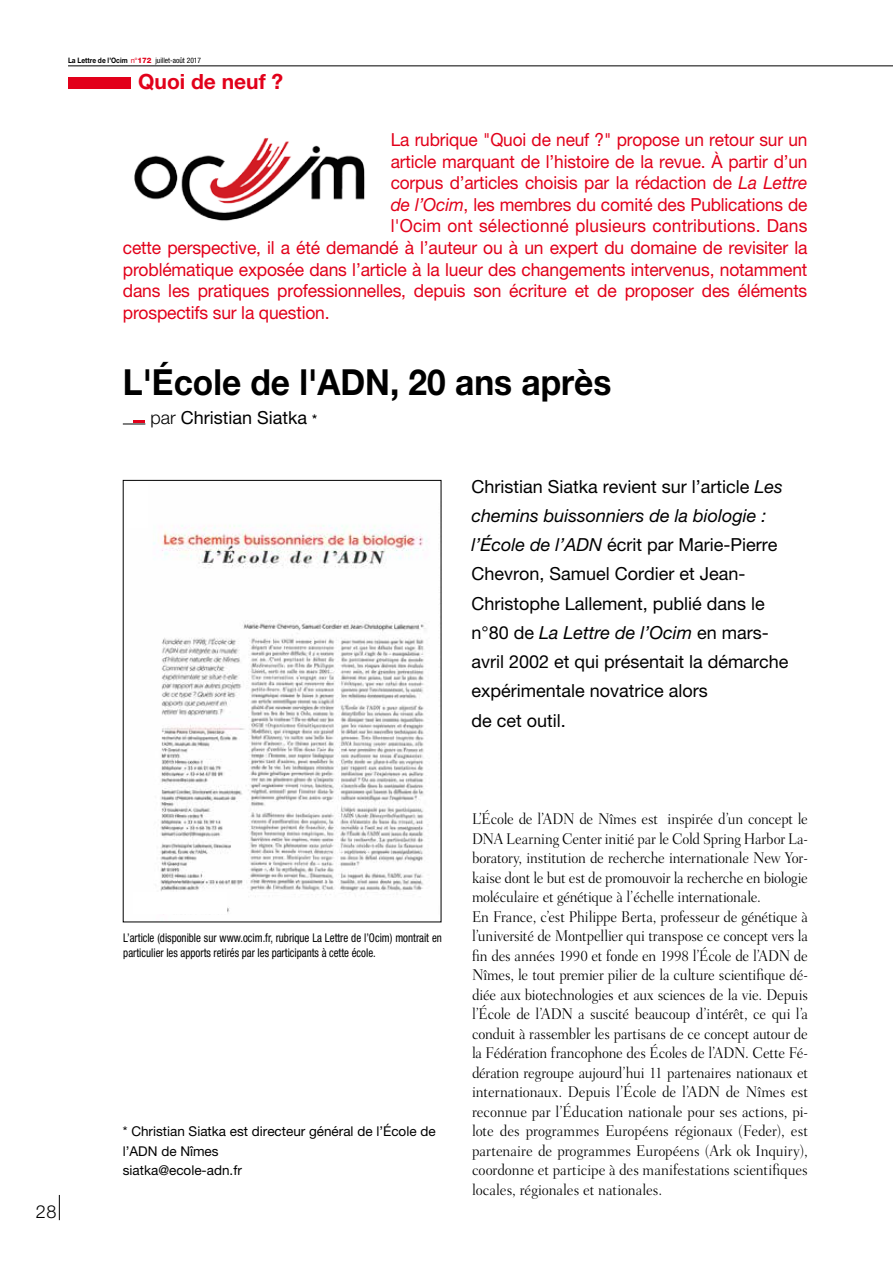
<style>
.page{position:relative;width:893px;height:1263px;background:#fff}
.page>*{position:absolute;margin:0;border:0;box-sizing:border-box;transform-origin:0 0}
.t1{font:700 36px "Helvetica Neue";color:#000;scale:.93 1}
.t2{font:700 21px "Helvetica Neue";color:#e2001a}
.t3{font:18px/29.2px "Helvetica Neue";color:#000}
.t4{font:18px "Helvetica Neue";letter-spacing:-.01em;color:#e2001a}
.t5{font:18px "Helvetica Neue";letter-spacing:-.01em;color:#e2001a;scale:.96 1}
.t6{font:18px "Helvetica Neue";letter-spacing:.01em;color:#e2001a;scale:.96 1}
.t7{font:300 18px "Helvetica Neue";color:#000}
.t8{font:300 15.75px/19.5px "Fairfield LH";letter-spacing:-.01em;color:#000;scale:.92 1}
.t9{font:13.5px/19.5px "Helvetica Neue";color:#000}
.t10{font:condensed 12px/15px "Helvetica Neue";color:#000;scale:.91 1}
.t11{font:700 7.5px "Helvetica Neue";color:#000;scale:.88 1}
.s1{font-weight:400;color:#e2001a}
.s2{font-weight:800;color:#e2001a}
.s3{font-weight:400;font-stretch:condensed}
.s4{font-style:italic}
.s5{font-weight:300}
.s6{font-weight:500;font-size:13.5px}
</style>
<div class="page">
<svg style="left:59px;top:1195px;width:1px;height:25px"></svg>
<hr style="left:68px;top:65px;width:825px;height:1px;background:#000">
<div style="left:68px;top:78px;width:63px;height:11px;background:#e2001a"></div>
<img style="left:134px;top:138px;width:231px;height:83px">
<svg style="left:123px;top:420px;width:22px;height:5px"></svg>
<img style="left:153px;top:525px;width:276px;height:390px">
<div style="left:134px;top:892px;width:93px;height:22px;background:#fff"></div>
<p class="t11" style="left:68px;top:56px;width:153px">La Lettre de l’Ocim <span class="s1">n</span><sup>o</sup><span class="s2">172</span> <span class="s3">juillet-août 2017</span></p>
<h2 class="t2" style="left:138px;top:69px;width:147px">Quoi de neuf ?</h2>
<p class="t5" style="left:391px;top:129px;width:436px">La rubrique "Quoi de neuf ?" propose un retour sur un</p>
<p class="t5" style="left:391px;top:150px;width:436px">article marquant de l’histoire de la revue. À partir d’un</p>
<p class="t5" style="left:391px;top:172px;width:436px">corpus d’articles choisis par la rédaction de <span class="s4">La Lettre</span></p>
<p class="t5" style="left:391px;top:194px;width:436px"><span class="s4">de l’Ocim</span>, les membres du comité des Publications de</p>
<p class="t6" style="left:391px;top:215px;width:436px">l'Ocim ont sélectionné plusieurs contributions. Dans</p>
<p class="t4" style="left:123px;top:237px;width:686px">cette perspective, il a été demandé à l’auteur ou à un expert du domaine de revisiter la</p>
<p class="t4" style="left:123px;top:258px;width:686px">problématique exposée dans l’article à la lueur des changements intervenus, notamment</p>
<p class="t4" style="left:123px;top:280px;width:686px">dans les pratiques professionnelles, depuis son écriture et de proposer des éléments</p>
<p class="t4" style="left:123px;top:302px;width:208px">prospectifs sur la question.</p>
<h1 class="t1" style="left:123px;top:360px;width:527px">L'École de l'ADN, 20 ans après</h1>
<p class="t3" style="left:150px;top:403px;width:168px"><span class="s5">par</span> Christian Siatka <span class="s6">*</span></p>
<p class="t3" style="left:471px;top:471px;width:319px">Christian Siatka revient sur l’article <span class="s4">Les chemins buissonniers de la biologie : l’École de l’ADN</span> écrit par Marie-Pierre Chevron, Samuel Cordier et Jean-Christophe Lallement, publié dans le n°80 de <span class="s4">La Lettre de l’Ocim</span> en mars&shy;avril 2002 et qui présentait la démarche expérimentale novatrice alors<br>de cet outil.</p>
<p class="t7" style="left:36px;top:1200px;width:22px">28</p>
<p class="t10" style="left:123px;top:930px;width:352px">L’article (disponible sur www.ocim.fr, rubrique La Lettre de l’Ocim) montrait en particulier les apports retirés par les participants à cette école.</p>
<p class="t9" style="left:123px;top:1121px;width:314px">* Christian Siatka est directeur général de l’École de l’ADN de Nîmes<br>siatka@ecole-adn.fr</p>
<p class="t8" style="left:472px;top:809px;width:367px">L’École de l’ADN de Nîmes est inspirée d’un concept le DNA Learning Center initié par le Cold Spring Harbor La&shy;boratory, institution de recherche internationale New Yor&shy;kaise dont le but est de promouvoir la recherche en biologie moléculaire et génétique à l’échelle internationale.<br>En France, c’est Philippe Berta, professeur de génétique à l’université de Montpellier qui transpose ce concept vers la fin des années 1990 et fonde en 1998 l’École de l’ADN de Nîmes, le tout premier pilier de la culture scientifique dé&shy;diée aux biotechnologies et aux sciences de la vie. Depuis l’École de l’ADN a suscité beaucoup d’intérêt, ce qui l’a conduit à rassembler les partisans de ce concept autour de la Fédération francophone des Écoles de l’ADN. Cette Fé&shy;dération regroupe aujourd’hui 11 partenaires nationaux et internationaux. Depuis l’École de l’ADN de Nîmes est reconnue par l’Éducation nationale pour ses actions, pi&shy;lote des programmes Européens régionaux (Feder), est partenaire de programmes Européens (Ark ok Inquiry), coordonne et participe à des manifestations scientifiques locales, régionales et nationales.</p>
</div>
